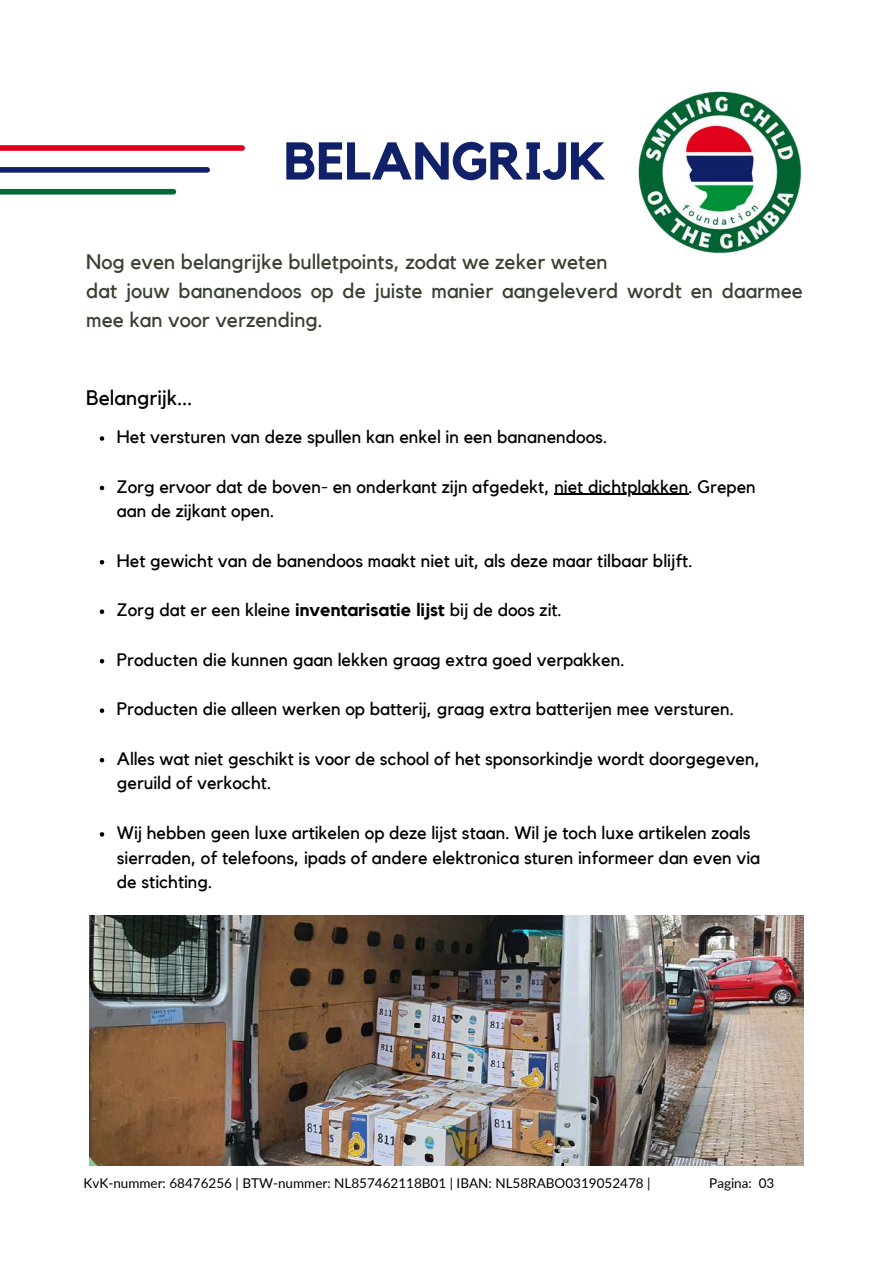
<style>
.page{position:relative;width:893px;height:1264px;background:#fff}
.page>*{position:absolute;margin:0;border:0;box-sizing:border-box;transform-origin:0 0}
.t1{font:700 52.5px "Kollektif";color:#102069}
.t2{font:21px/29.2px "Kollektif";color:#384231}
.t3{font:21px "Kollektif";color:#000}
.t4{font:18px/24.8px "Kollektif";color:#000}
.t5{font:13.5px "Lato";color:#000}
.s1{font-weight:700}
</style>
<div class="page">
<svg style="left:100px;top:436px;width:4px;height:5px"></svg>
<svg style="left:100px;top:486px;width:4px;height:4px"></svg>
<hr style="left:554px;top:493px;width:134px;height:2px;background:#000">
<svg style="left:100px;top:560px;width:4px;height:4px"></svg>
<svg style="left:100px;top:609px;width:4px;height:5px"></svg>
<svg style="left:100px;top:659px;width:4px;height:4px"></svg>
<svg style="left:100px;top:708px;width:4px;height:5px"></svg>
<svg style="left:100px;top:758px;width:4px;height:4px"></svg>
<svg style="left:100px;top:832px;width:4px;height:4px"></svg>
<img style="left:638px;top:91px;width:163px;height:162px">
<div style="left:0;top:145px;width:242px;height:6px;background:#e2001a"></div>
<div style="left:0;top:189px;width:173px;height:5px;background:#056a34"></div>
<div style="left:0;top:167px;width:207px;height:6px;background:#102069"></div>
<img style="left:89px;top:915px;width:714px;height:250px">
<h1 class="t1" style="left:284px;top:137px;width:323px">BELANGRIJK</h1>
<p class="t2" style="left:86px;top:248px;width:718px">Nog even belangrijke bulletpoints, zodat we zeker weten<br>dat jouw bananendoos op de juiste manier aangeleverd wordt en daarmee mee kan voor verzending.</p>
<p class="t3" style="left:86px;top:388px;width:108px">Belangrijk...</p>
<p class="t4" style="left:117px;top:425px;width:492px">Het versturen van deze spullen kan enkel in een bananendoos.</p>
<p class="t4" style="left:117px;top:474px;width:640px">Zorg ervoor dat de boven- en onderkant zijn afgedekt, niet dichtplakken. Grepen aan de zijkant open.</p>
<p class="t4" style="left:117px;top:549px;width:577px">Het gewicht van de banendoos maakt niet uit, als deze maar tilbaar blijft.</p>
<p class="t4" style="left:117px;top:598px;width:446px">Zorg dat er een kleine <span class="s1">inventarisatie lijst</span> bij de doos zit.</p>
<p class="t4" style="left:117px;top:647px;width:509px">Producten die kunnen gaan lekken graag extra goed verpakken.</p>
<p class="t4" style="left:117px;top:697px;width:618px">Producten die alleen werken op batterij, graag extra batterijen mee versturen.</p>
<p class="t4" style="left:117px;top:746px;width:644px">Alles wat niet geschikt is voor de school of het sponsorkindje wordt doorgegeven, geruild of verkocht.</p>
<p class="t4" style="left:117px;top:821px;width:645px">Wij hebben geen luxe artikelen op deze lijst staan. Wil je toch luxe artikelen zoals sierraden, of telefoons, ipads of andere elektronica sturen informeer dan even via de stichting.</p>
<p class="t5" style="left:83px;top:1174px;width:568px">KvK-nummer: 68476256 | BTW-nummer: NL857462118B01 | IBAN: NL58RABO0319052478 |</p>
<p class="t5" style="left:709px;top:1174px;width:67px">Pagina: 03</p>
</div>
